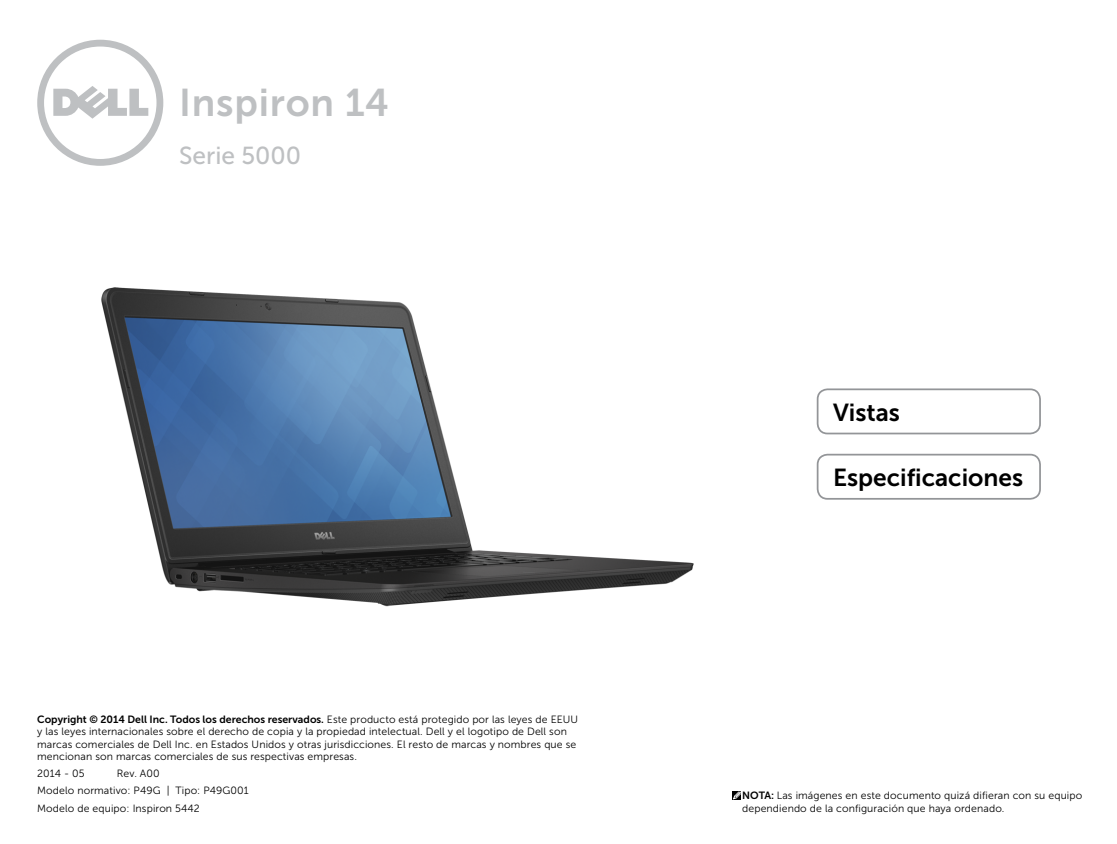
<style>
.page{position:relative;width:1117px;height:844px;background:#fff}
.page>*{position:absolute;margin:0;border:0;box-sizing:border-box;transform-origin:0 0}
.Brand{font:38.5px "Museo Sans For Dell 700";letter-spacing:.02em;color:#bec0c2}
.Cover_Title{font:24.5px "Museo Sans For Dell 700";color:#000}
.Model{font:24.5px "Museo Sans For Dell 500";color:#bec0c2}
.Legal_1{font:10.5px/12.2px "Museo Sans For Dell 300";letter-spacing:.01em;color:#000}
.Note_Legal{font:10.5px/12.2px "Museo Sans For Dell 300";letter-spacing:.01em;color:#000}
.s1{font-family:"Museo Sans For Dell 700"}
</style>
<div class="page">
<div style="left:816px;top:388px;width:224px;height:46px;border:2px solid #939598;border-radius:10px"></div>
<div style="left:816px;top:453px;width:224px;height:46px;border:2px solid #939598;border-radius:10px"></div>
<img style="left:101px;top:287px;width:593px;height:319px">
<svg style="left:37px;top:40px;width:126px;height:126px"></svg>
<div style="left:732px;top:791px;width:8px;height:9px;background:#000"></div>
<svg style="left:733px;top:791px;width:7px;height:8px"></svg>
<p class="Brand" style="left:179px;top:81px;width:211px">Inspiron 14</p>
<p class="Model" style="left:179px;top:142px;width:123px">Serie 5000</p>
<p class="Legal_1" style="left:37px;top:713px;width:542px"><span class="s1">Copyright © 2014 Dell Inc. Todos los derechos reservados.</span> Este producto está protegido por las leyes de EEUU y las leyes internacionales sobre el derecho de copia y la propiedad intelectual. Dell y el logotipo de Dell son marcas comerciales de Dell Inc. en Estados Unidos y otras jurisdicciones. El resto de marcas y nombres que se mencionan son marcas comerciales de sus respectivas empresas.</p>
<p class="Legal_1" style="left:37px;top:767px;width:49px">2014 ‑ 05</p>
<p class="Legal_1" style="left:117px;top:767px;width:45px">Rev. A00</p>
<p class="Legal_1" style="left:37px;top:784px;width:213px">Modelo normativo: P49G | Tipo: P49G001</p>
<p class="Legal_1" style="left:37px;top:801px;width:164px">Modelo de equipo: Inspiron 5442</p>
<p class="Cover_Title" style="left:833px;top:398px;width:68px">Vistas</p>
<p class="Cover_Title" style="left:833px;top:463px;width:191px">Especificaciones</p>
<p class="Note_Legal" style="left:742px;top:789px;width:341px"><span class="s1">NOTA:</span> Las imágenes en este documento quizá difieran con su equipo dependiendo de la configuración que haya ordenado.</p>
</div>
